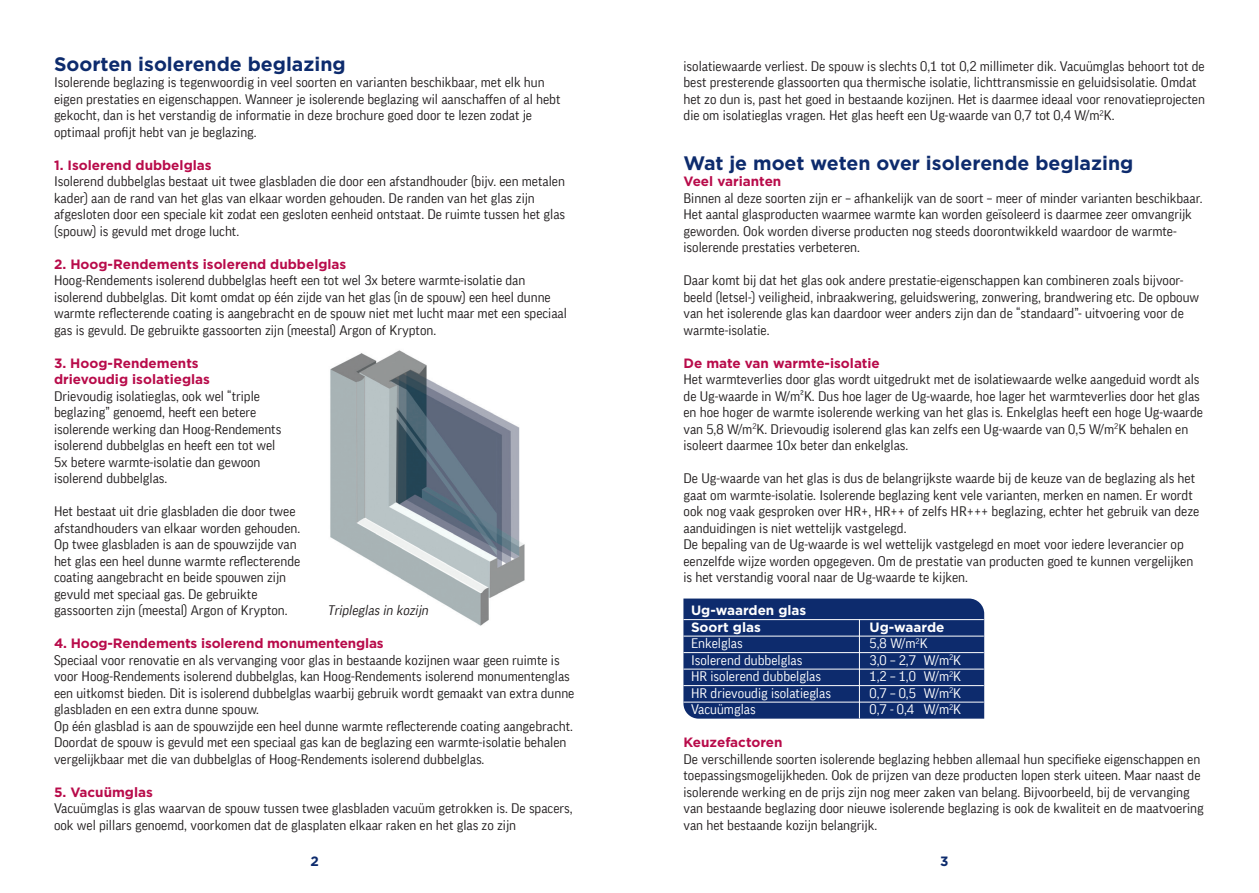
<style>
.page{position:relative;width:1259px;height:893px;background:#fff}
.page>*{position:absolute;margin:0;border:0;box-sizing:border-box;transform-origin:0 0}
.t1{font:700 19.5px "Gotham";color:#0d2b6d}
.t2{font:13.5px/16.5px "FF Good Pro";color:#231f20}
.t3{font:700 13.5px/16.5px "Gotham";color:#b80b4a}
.t4{font:13.5px "FF Good Pro";color:#fff}
.t5{font:700 13.5px "Gotham";color:#fff}
.t6{font:italic 13.5px "FF Good Pro";color:#231f20}
.t7{font:700 13.5px "Gotham";color:#0d2b6d}
</style>
<div class="page">
<svg style="left:683px;top:599px;width:301px;height:120px;background:#112f6f"></svg>
<img style="left:330px;top:350px;width:195px;height:276px">
<hr style="left:859px;top:620px;width:1px;height:98px;background:#fff">
<hr style="left:683px;top:619px;width:300px;height:1px;background:#fff">
<hr style="left:683px;top:636px;width:300px;height:1px;background:#fff">
<hr style="left:683px;top:652px;width:300px;height:1px;background:#fff">
<hr style="left:683px;top:669px;width:300px;height:1px;background:#fff">
<hr style="left:683px;top:685px;width:300px;height:1px;background:#fff">
<hr style="left:683px;top:702px;width:300px;height:1px;background:#fff">
<p class="t1" style="left:54px;top:51px;width:293px">Soorten isolerende beglazing</p>
<p class="t2" style="left:54px;top:74px;width:508px">Isolerende beglazing is tegenwoordig in veel soorten en varianten beschikbaar, met elk hun eigen prestaties en eigenschappen. Wanneer je isolerende beglazing wil aanschaffen of al hebt gekocht, dan is het verstandig de informatie in deze brochure goed door te lezen zodat je optimaal profijt hebt van je beglazing.</p>
<p class="t3" style="left:54px;top:156px;width:159px">1. Isolerend dubbelglas</p>
<p class="t2" style="left:54px;top:173px;width:513px">Isolerend dubbelglas bestaat uit twee glasbladen die door een afstandhouder (bijv. een metalen kader) aan de rand van het glas van elkaar worden gehouden. De randen van het glas zijn afgesloten door een speciale kit zodat een gesloten eenheid ontstaat. De ruimte tussen het glas (spouw) is gevuld met droge lucht.</p>
<p class="t3" style="left:54px;top:255px;width:294px">2. Hoog-Rendements isolerend dubbelglas</p>
<p class="t2" style="left:54px;top:272px;width:514px">Hoog-Rendements isolerend dubbelglas heeft een tot wel 3x betere warmte-isolatie dan isolerend dubbelglas. Dit komt omdat op één zijde van het glas (in de spouw) een heel dunne warmte reflecterende coating is aangebracht en de spouw niet met lucht maar met een speciaal gas is gevuld. De gebruikte gassoorten zijn (meestal) Argon of Krypton.</p>
<p class="t3" style="left:54px;top:354px;width:157px">3. Hoog-Rendements drievoudig isolatieglas</p>
<p class="t2" style="left:54px;top:387px;width:229px">Drievoudig isolatieglas, ook wel “triple beglazing” genoemd, heeft een betere isolerende werking dan Hoog-Rendements isolerend dubbelglas en heeft een tot wel 5x betere warmte-isolatie dan gewoon isolerend dubbelglas.</p>
<p class="t2" style="left:54px;top:503px;width:248px">Het bestaat uit drie glasbladen die door twee afstandhouders van elkaar worden gehouden.<br>Op twee glasbladen is aan de spouwzijde van het glas een heel dunne warmte reflecterende coating aangebracht en beide spouwen zijn gevuld met speciaal gas. De gebruikte gassoorten zijn (meestal) Argon of Krypton.</p>
<p class="t3" style="left:54px;top:635px;width:331px">4. Hoog-Rendements isolerend monumentenglas</p>
<p class="t2" style="left:54px;top:651px;width:522px">Speciaal voor renovatie en als vervanging voor glas in bestaande kozijnen waar geen ruimte is voor Hoog-Rendements isolerend dubbelglas, kan Hoog-Rendements isolerend monumentenglas een uitkomst bieden. Dit is isolerend dubbelglas waarbij gebruik wordt gemaakt van extra dunne glasbladen en een extra dunne spouw.</p>
<p class="t2" style="left:54px;top:717px;width:520px">Op één glasblad is aan de spouwzijde een heel dunne warmte reflecterende coating aangebracht.<br>Doordat de spouw is gevuld met een speciaal gas kan de beglazing een warmte-isolatie behalen vergelijkbaar met die van dubbelglas of Hoog-Rendements isolerend dubbelglas.</p>
<p class="t3" style="left:54px;top:783px;width:100px">5. Vacuümglas</p>
<p class="t2" style="left:54px;top:800px;width:520px">Vacuümglas is glas waarvan de spouw tussen twee glasbladen vacuüm getrokken is. De spacers, ook wel pillars genoemd, voorkomen dat de glasplaten elkaar raken en het glas zo zijn</p>
<p class="t6" style="left:327px;top:602px;width:105px">Tripleglas in kozijn</p>
<p class="t2" style="left:683px;top:57px;width:523px">isolatiewaarde verliest. De spouw is slechts 0,1 tot 0,2 millimeter dik. Vacuümglas behoort tot de best presterende glassoorten qua thermische isolatie, lichttransmissie en geluidsisolatie. Omdat het zo dun is, past het goed in bestaande kozijnen. Het is daarmee ideaal voor renovatieprojecten die om isolatieglas vragen. Het glas heeft een Ug-waarde van 0,7 tot 0,4 W/m<sup>2</sup>K.</p>
<p class="t1" style="left:683px;top:150px;width:451px">Wat je moet weten over isolerende beglazing</p>
<p class="t3" style="left:683px;top:173px;width:99px">Veel varianten</p>
<p class="t2" style="left:683px;top:189px;width:520px">Binnen al deze soorten zijn er – afhankelijk van de soort – meer of minder varianten beschikbaar.<br>Het aantal glasproducten waarmee warmte kan worden geïsoleerd is daarmee zeer omvangrijk geworden. Ook worden diverse producten nog steeds doorontwikkeld waardoor de warmte&shy;isolerende prestaties verbeteren.</p>
<p class="t2" style="left:683px;top:272px;width:517px">Daar komt bij dat het glas ook andere prestatie-eigenschappen kan combineren zoals bijvoor&shy;beeld (letsel-) veiligheid, inbraakwering, geluidswering, zonwering, brandwering etc. De opbouw van het isolerende glas kan daardoor weer anders zijn dan de “standaard”- uitvoering voor de warmte-isolatie.</p>
<p class="t3" style="left:683px;top:354px;width:198px">De mate van warmte-isolatie</p>
<p class="t2" style="left:683px;top:371px;width:521px">Het warmteverlies door glas wordt uitgedrukt met de isolatiewaarde welke aangeduid wordt als de Ug-waarde in W/m²K. Dus hoe lager de Ug-waarde, hoe lager het warmteverlies door het glas en hoe hoger de warmte isolerende werking van het glas is. Enkelglas heeft een hoge Ug-waarde van 5,8 W/m<sup>2</sup>K. Drievoudig isolerend glas kan zelfs een Ug-waarde van 0,5 W/m<sup>2</sup>K behalen en isoleert daarmee 10x beter dan enkelglas.</p>
<p class="t2" style="left:683px;top:470px;width:517px">De Ug-waarde van het glas is dus de belangrijkste waarde bij de keuze van de beglazing als het gaat om warmte-isolatie. Isolerende beglazing kent vele varianten, merken en namen. Er wordt ook nog vaak gesproken over HR+, HR++ of zelfs HR+++ beglazing, echter het gebruik van deze aanduidingen is niet wettelijk vastgelegd.</p>
<p class="t2" style="left:683px;top:536px;width:511px">De bepaling van de Ug-waarde is wel wettelijk vastgelegd en moet voor iedere leverancier op eenzelfde wijze worden opgegeven. Om de prestatie van producten goed te kunnen vergelijken is het verstandig vooral naar de Ug-waarde te kijken.</p>
<p class="t5" style="left:691px;top:601px;width:117px">Ug-waarden glas</p>
<p class="t5" style="left:691px;top:618px;width:71px">Soort glas</p>
<p class="t5" style="left:869px;top:618px;width:76px">Ug-waarde</p>
<p class="t4" style="left:691px;top:635px;width:53px">Enkelglas</p>
<p class="t4" style="left:869px;top:635px;width:60px">5,8 W/m<sup>2</sup>K</p>
<p class="t4" style="left:691px;top:652px;width:113px">Isolerend dubbelglas</p>
<p class="t4" style="left:869px;top:652px;width:93px">3,0 – 2,7 W/m<sup>2</sup>K</p>
<p class="t4" style="left:691px;top:668px;width:132px">HR isolerend dubbelglas</p>
<p class="t4" style="left:869px;top:668px;width:93px">1,2 – 1,0 W/m<sup>2</sup>K</p>
<p class="t4" style="left:691px;top:685px;width:141px">HR drievoudig isolatieglas</p>
<p class="t4" style="left:869px;top:685px;width:93px">0,7 – 0,5 W/m<sup>2</sup>K</p>
<p class="t4" style="left:691px;top:701px;width:66px">Vacuümglas</p>
<p class="t4" style="left:869px;top:701px;width:93px">0,7 - 0,4 W/m<sup>2</sup>K</p>
<p class="t3" style="left:683px;top:734px;width:100px">Keuzefactoren</p>
<p class="t2" style="left:683px;top:750px;width:522px">De verschillende soorten isolerende beglazing hebben allemaal hun specifieke eigenschappen en toepassingsmogelijkheden. Ook de prijzen van deze producten lopen sterk uiteen. Maar naast de isolerende werking en de prijs zijn nog meer zaken van belang. Bijvoorbeeld, bij de vervanging van bestaande beglazing door nieuwe isolerende beglazing is ook de kwaliteit en de maatvoering van het bestaande kozijn belangrijk.</p>
<p class="t7" style="left:310px;top:852px;width:10px">2</p>
<p class="t7" style="left:940px;top:852px;width:10px">3</p>
</div>
